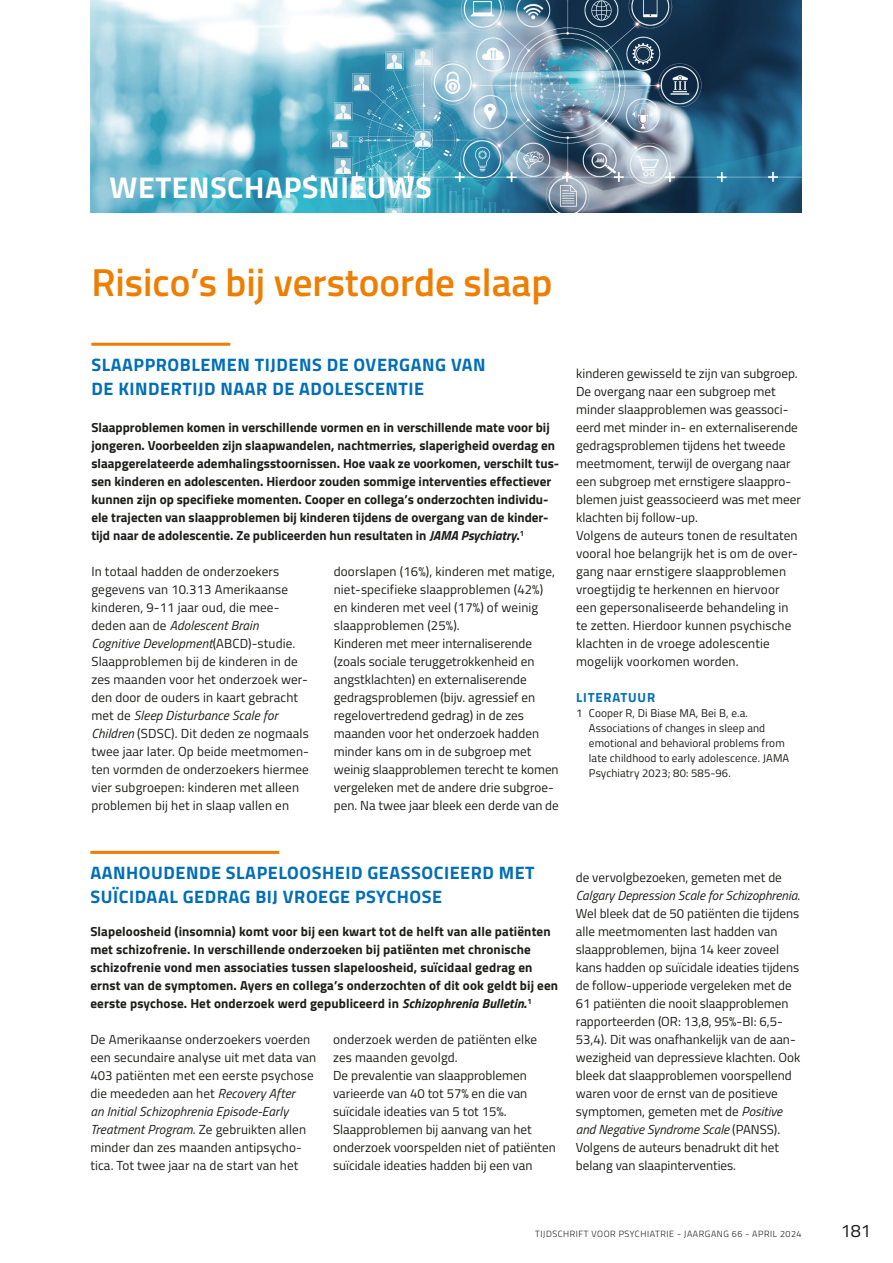
<style>
.page{position:relative;width:893px;height:1263px;background:#fff}
.page>*{position:absolute;margin:0;border:0;box-sizing:border-box;transform-origin:0 0}
.tvp_title_nld{font:600 39px "Titillium Web";color:#ef7d00}
.tvp_section{font:700 30px "Titillium Web";letter-spacing:.02em;color:#fff}
.k1{font:700 18px/24px "Titillium Web";letter-spacing:.03em;color:#006eb7}
.t1{font:18px "Titillium Web";color:#1d1d1b}
.standaard{font:13.2px/18px "Titillium Web";color:#1d1d1b}
.standaard-2{font:700 13.2px/18px "Titillium Web";color:#1d1d1b}
.k4{font:700 13.2px "Titillium Web";letter-spacing:.06em;color:#006eb7}
.lit{font:11.25px/15px "Titillium Web";letter-spacing:.01em;color:#1d1d1b}
.t2{font:300 9px "Titillium Web";letter-spacing:.06em;color:#1d1d1b}
.s1{font-style:italic}
</style>
<div class="page">
<img style="left:90px;top:0;width:711px;height:213px">
<hr style="left:91px;top:343px;width:139px;height:3px;background:#ef7d00">
<hr style="left:90px;top:851px;width:189px;height:3px;background:#ef7d00">
<p class="tvp_section" style="left:110px;top:165px;width:324px">WETENSCHAPSNIEUWS</p>
<p class="tvp_title_nld" style="left:91px;top:253px;width:462px">Risico’s bij verstoorde slaap</p>
<p class="k1" style="left:92px;top:352px;width:396px">SLAAPPROBLEMEN TIJDENS DE OVERGANG VAN<br>DE KINDERTIJD NAAR DE ADOLESCENTIE</p>
<p class="standaard-2" style="left:91px;top:418px;width:469px">Slaapproblemen komen in verschillende vormen en in verschillende mate voor bij jongeren. Voorbeelden zijn slaapwandelen, nachtmerries, slaperigheid overdag en slaapgerelateerde ademhalingsstoornissen. Hoe vaak ze voorkomen, verschilt tus&shy;sen kinderen en adolescenten. Hierdoor zouden sommige interventies effectiever kunnen zijn op specifieke momenten. Cooper en collega’s onderzochten individu&shy;ele trajecten van slaapproblemen bij kinderen tijdens de overgang van de kinder&shy;tijd naar de adolescentie. Ze publiceerden hun resultaten in <span class="s1">JAMA Psychiatry</span>.<sup>1</sup></p>
<p class="standaard" style="left:91px;top:562px;width:219px">In totaal hadden de onderzoekers gegevens van 10.313 Amerikaanse kinderen, 9-11 jaar oud, die mee&shy;deden aan de <span class="s1">Adolescent Brain Cognitive Development</span>(ABCD)-studie.<br>Slaapproblemen bij de kinderen in de zes maanden voor het onderzoek wer&shy;den door de ouders in kaart gebracht met de <span class="s1">Sleep Disturbance Scale for Children</span> (SDSC). Dit deden ze nogmaals twee jaar later. Op beide meetmomen&shy;ten vormden de onderzoekers hiermee vier subgroepen: kinderen met alleen problemen bij het in slaap vallen en</p>
<p class="standaard" style="left:334px;top:562px;width:223px">doorslapen (16%), kinderen met matige, niet-specifieke slaapproblemen (42%) en kinderen met veel (17%) of weinig slaapproblemen (25%).</p>
<p class="standaard" style="left:334px;top:634px;width:227px">Kinderen met meer internaliserende (zoals sociale teruggetrokkenheid en angstklachten) en externaliserende gedragsproblemen (bijv. agressief en regelovertredend gedrag) in de zes maanden voor het onderzoek hadden minder kans om in de subgroep met weinig slaapproblemen terecht te komen vergeleken met de andere drie subgroe&shy;pen. Na twee jaar bleek een derde van de</p>
<p class="standaard" style="left:576px;top:364px;width:226px">kinderen gewisseld te zijn van subgroep.<br>De overgang naar een subgroep met minder slaapproblemen was geassoci&shy;eerd met minder in- en externaliserende gedragsproblemen tijdens het tweede meetmoment, terwijl de overgang naar een subgroep met ernstigere slaappro&shy;blemen juist geassocieerd was met meer klachten bij follow-up.</p>
<p class="standaard" style="left:576px;top:526px;width:223px">Volgens de auteurs tonen de resultaten vooral hoe belangrijk het is om de over&shy;gang naar ernstigere slaapproblemen vroegtijdig te herkennen en hiervoor een gepersonaliseerde behandeling in te zetten. Hierdoor kunnen psychische klachten in de vroege adolescentie mogelijk voorkomen worden.</p>
<p class="k4" style="left:576px;top:687px;width:80px">LITERATUUR</p>
<p class="lit" style="left:589px;top:705px;width:202px;text-indent:-13px">1 Cooper R, Di Biase MA, Bei B, e.a.<br>Associations of changes in sleep and emotional and behavioral problems from late childhood to early adolescence. JAMA Psychiatry 2023; 80: 585-96.</p>
<p class="k1" style="left:90px;top:860px;width:446px">AANHOUDENDE SLAPELOOSHEID GEASSOCIEERD MET<br>SUÏCIDAAL GEDRAG BIJ VROEGE PSYCHOSE</p>
<p class="standaard-2" style="left:90px;top:922px;width:469px">Slapeloosheid (insomnia) komt voor bij een kwart tot de helft van alle patiënten met schizofrenie. In verschillende onderzoeken bij patiënten met chronische schizofrenie vond men associaties tussen slapeloosheid, suïcidaal gedrag en ernst van de symptomen. Ayers en collega’s onderzochten of dit ook geldt bij een eerste psychose. Het onderzoek werd gepubliceerd in <span class="s1">Schizophrenia Bulletin</span>.<sup>1</sup></p>
<p class="standaard" style="left:90px;top:1030px;width:227px">De Amerikaanse onderzoekers voerden een secundaire analyse uit met data van 403 patiënten met een eerste psychose die meededen aan het <span class="s1">Recovery After<br>an Initial Schizophrenia Episode-Early Treatment Program</span>. Ze gebruikten allen minder dan zes maanden antipsycho&shy;tica. Tot twee jaar na de start van het</p>
<p class="standaard" style="left:333px;top:1030px;width:206px">onderzoek werden de patiënten elke zes maanden gevolgd.</p>
<p class="standaard" style="left:333px;top:1066px;width:224px">De prevalentie van slaapproblemen varieerde van 40 tot 57% en die van suïcidale ideaties van 5 tot 15%.<br>Slaapproblemen bij aanvang van het onderzoek voorspelden niet of patiënten suïcidale ideaties hadden bij een van</p>
<p class="standaard" style="left:576px;top:868px;width:226px">de vervolgbezoeken, gemeten met de <span class="s1">Calgary Depression Scale for Schizophrenia</span>.<br>Wel bleek dat de 50 patiënten die tijdens alle meetmomenten last hadden van slaapproblemen, bijna 14 keer zoveel kans hadden op suïcidale ideaties tijdens de follow-upperiode vergeleken met de 61 patiënten die nooit slaapproblemen rapporteerden (OR: 13,8, 95%-BI: 6,5- 53,4). Dit was onafhankelijk van de aan&shy;wezigheid van depressieve klachten. Ook bleek dat slaapproblemen voorspellend waren voor de ernst van de positieve symptomen, gemeten met de <span class="s1">Positive and Negative Syndrome Scale</span> (PANSS).<br>Volgens de auteurs benadrukt dit het belang van slaapinterventies.</p>
<p class="t2" style="left:535px;top:1228px;width:268px">TIJDSCHRIFT VOOR PSYCHIATRIE - JAARGANG 66 - APRIL 2024</p>
<h3 class="t1" style="left:841px;top:1218px;width:32px">181</h3>
</div>
